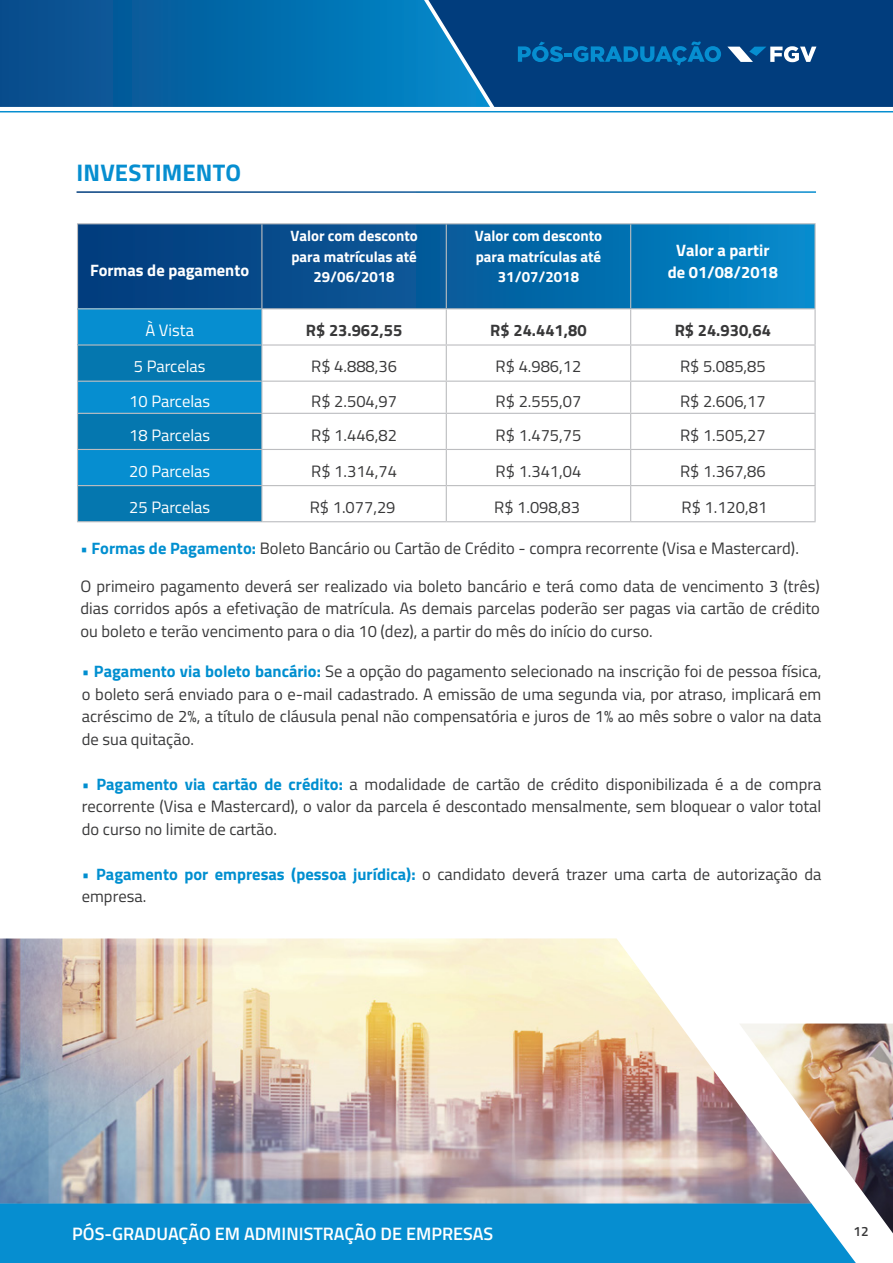
<style>
.page{position:relative;width:893px;height:1263px;background:#fff}
.page>*{position:absolute;margin:0;border:0;box-sizing:border-box;transform-origin:0 0}
.t1{font:700 24px "Titillium Web";letter-spacing:.005em;color:#068ed0}
.t2{font:600 18px "Titillium Web";color:#fff}
.t3{font:16.5px/22.5px "Titillium Web";color:#383839;text-align:justify}
.t4{font:16.5px "Titillium Web";color:#fff}
.t5{font:700 16.5px/22.5px "Titillium Web";color:#fff;text-align:center}
.t6{font:700 16.5px "Titillium Web";color:#383839}
.t7{font:700 15px/20.4px "Titillium Web";color:#fff;text-align:center}
.t8{font:600 13.5px "Titillium Web";color:#383839}
.s1{font-style:inherit}
.s2{font-weight:700;color:#008fd0}
.s3{color:#008fd0}
</style>
<div class="page">
<div style="left:0;top:1203px;width:856px;height:60px;background:#068ed0"></div>
<svg style="left:0;top:0;width:415px;height:107px;background:#0465a5"></svg>
<svg style="left:415px;top:0;width:478px;height:107px;background:#044685"></svg>
<hr style="left:0;top:111px;width:893px;height:1px;background:#068ed0">
<svg style="left:727px;top:46px;width:89px;height:16px"></svg>
<svg style="left:518px;top:41px;width:203px;height:25px;background:#02599a"></svg>
<svg style="left:78px;top:224px;width:736px;height:84px;background:#055f9f"></svg>
<div style="left:78px;top:309px;width:184px;height:36px;background:#068ed0"></div>
<svg style="left:78px;top:346px;width:183px;height:175px;background:#0680bb"></svg>
<hr style="left:77px;top:223px;width:185px;height:1px;background:#bcbdc0">
<hr style="left:77px;top:224px;width:1px;height:84px;background:#bcbdc0">
<hr style="left:262px;top:223px;width:184px;height:1px;background:#bcbdc0">
<hr style="left:261px;top:224px;width:1px;height:84px;background:#bcbdc0">
<hr style="left:446px;top:223px;width:185px;height:1px;background:#bcbdc0">
<hr style="left:446px;top:224px;width:1px;height:84px;background:#bcbdc0">
<hr style="left:631px;top:223px;width:185px;height:1px;background:#bcbdc0">
<hr style="left:630px;top:224px;width:1px;height:84px;background:#bcbdc0">
<hr style="left:814px;top:224px;width:2px;height:84px;background:#bcbdc0">
<hr style="left:77px;top:308px;width:185px;height:1px;background:#bcbdc0">
<hr style="left:77px;top:309px;width:1px;height:35px;background:#bcbdc0">
<hr style="left:262px;top:308px;width:184px;height:1px;background:#bcbdc0">
<hr style="left:261px;top:309px;width:1px;height:35px;background:#bcbdc0">
<hr style="left:446px;top:308px;width:185px;height:1px;background:#bcbdc0">
<hr style="left:446px;top:309px;width:1px;height:35px;background:#bcbdc0">
<hr style="left:631px;top:308px;width:185px;height:1px;background:#bcbdc0">
<hr style="left:630px;top:309px;width:1px;height:35px;background:#bcbdc0">
<hr style="left:814px;top:309px;width:2px;height:35px;background:#bcbdc0">
<hr style="left:77px;top:344px;width:185px;height:2px;background:#bcbdc0">
<hr style="left:77px;top:346px;width:1px;height:35px;background:#bcbdc0">
<hr style="left:262px;top:344px;width:184px;height:2px;background:#bcbdc0">
<hr style="left:261px;top:346px;width:1px;height:35px;background:#bcbdc0">
<hr style="left:446px;top:344px;width:185px;height:2px;background:#bcbdc0">
<hr style="left:446px;top:346px;width:1px;height:35px;background:#bcbdc0">
<hr style="left:631px;top:344px;width:185px;height:2px;background:#bcbdc0">
<hr style="left:630px;top:346px;width:1px;height:35px;background:#bcbdc0">
<hr style="left:814px;top:346px;width:2px;height:35px;background:#bcbdc0">
<hr style="left:77px;top:381px;width:185px;height:1px;background:#bcbdc0">
<hr style="left:77px;top:382px;width:1px;height:31px;background:#bcbdc0">
<hr style="left:262px;top:381px;width:184px;height:1px;background:#bcbdc0">
<hr style="left:261px;top:382px;width:1px;height:31px;background:#bcbdc0">
<hr style="left:446px;top:381px;width:185px;height:1px;background:#bcbdc0">
<hr style="left:446px;top:382px;width:1px;height:31px;background:#bcbdc0">
<hr style="left:631px;top:381px;width:185px;height:1px;background:#bcbdc0">
<hr style="left:630px;top:382px;width:1px;height:31px;background:#bcbdc0">
<hr style="left:814px;top:382px;width:2px;height:31px;background:#bcbdc0">
<hr style="left:77px;top:413px;width:185px;height:1px;background:#bcbdc0">
<hr style="left:77px;top:414px;width:1px;height:35px;background:#bcbdc0">
<hr style="left:262px;top:413px;width:184px;height:1px;background:#bcbdc0">
<hr style="left:261px;top:414px;width:1px;height:35px;background:#bcbdc0">
<hr style="left:446px;top:413px;width:185px;height:1px;background:#bcbdc0">
<hr style="left:446px;top:414px;width:1px;height:35px;background:#bcbdc0">
<hr style="left:631px;top:413px;width:185px;height:1px;background:#bcbdc0">
<hr style="left:630px;top:414px;width:1px;height:35px;background:#bcbdc0">
<hr style="left:814px;top:414px;width:2px;height:35px;background:#bcbdc0">
<hr style="left:77px;top:449px;width:185px;height:1px;background:#bcbdc0">
<hr style="left:77px;top:450px;width:1px;height:35px;background:#bcbdc0">
<hr style="left:262px;top:449px;width:184px;height:1px;background:#bcbdc0">
<hr style="left:261px;top:450px;width:1px;height:35px;background:#bcbdc0">
<hr style="left:446px;top:449px;width:185px;height:1px;background:#bcbdc0">
<hr style="left:446px;top:450px;width:1px;height:35px;background:#bcbdc0">
<hr style="left:631px;top:449px;width:185px;height:1px;background:#bcbdc0">
<hr style="left:630px;top:450px;width:1px;height:35px;background:#bcbdc0">
<hr style="left:814px;top:450px;width:2px;height:35px;background:#bcbdc0">
<hr style="left:77px;top:485px;width:185px;height:1px;background:#bcbdc0">
<hr style="left:77px;top:486px;width:1px;height:35px;background:#bcbdc0">
<hr style="left:262px;top:485px;width:184px;height:1px;background:#bcbdc0">
<hr style="left:261px;top:486px;width:1px;height:35px;background:#bcbdc0">
<hr style="left:446px;top:485px;width:185px;height:1px;background:#bcbdc0">
<hr style="left:446px;top:486px;width:1px;height:35px;background:#bcbdc0">
<hr style="left:631px;top:485px;width:185px;height:1px;background:#bcbdc0">
<hr style="left:630px;top:486px;width:1px;height:35px;background:#bcbdc0">
<hr style="left:814px;top:486px;width:2px;height:35px;background:#bcbdc0">
<hr style="left:77px;top:521px;width:185px;height:1px;background:#bcbdc0">
<hr style="left:262px;top:521px;width:184px;height:1px;background:#bcbdc0">
<hr style="left:446px;top:521px;width:185px;height:1px;background:#bcbdc0">
<hr style="left:631px;top:521px;width:185px;height:1px;background:#bcbdc0">
<img style="left:0;top:938px;width:739px;height:265px">
<img style="left:739px;top:1023px;width:154px;height:210px">
<p class="t1" style="left:77px;top:154px;width:166px">INVESTIMENTO</p>
<p class="t5" style="left:90px;top:258px;width:161px">Formas de pagamento</p>
<p class="t7" style="left:290px;top:225px;width:129px">Valor com desconto para matrículas até<br>29/06/2018</p>
<p class="t7" style="left:475px;top:225px;width:129px">Valor com desconto para matrículas até<br>31/07<span class="s1">/2018</span></p>
<p class="t5" style="left:668px;top:238px;width:112px">Valor a partir de 01/08/<span class="s1">2018</span></p>
<p class="t4" style="left:146px;top:318px;width:50px">À Vista</p>
<p class="t6" style="left:306px;top:318px;width:98px"><span class="s1">R$</span> 23.962,55</p>
<p class="t6" style="left:490px;top:318px;width:98px"><span class="s1">R$</span> 24.441,80</p>
<p class="t6" style="left:675px;top:318px;width:98px"><span class="s1">R$</span> 24.930,64</p>
<p class="t4" style="left:134px;top:355px;width:73px">5 Parcelas</p>
<p class="t3" style="left:311px;top:355px;width:87px">R$ 4.888,36</p>
<p class="t3" style="left:496px;top:355px;width:87px">R$ 4.986,12</p>
<p class="t3" style="left:680px;top:355px;width:87px">R$ 5.085,85</p>
<p class="t4" style="left:129px;top:389px;width:82px">10 Parcelas</p>
<p class="t3" style="left:311px;top:389px;width:87px">R$ 2.504,97</p>
<p class="t3" style="left:496px;top:389px;width:87px">R$ 2.555,07</p>
<p class="t3" style="left:680px;top:389px;width:87px">R$ 2.606,17</p>
<p class="t4" style="left:129px;top:423px;width:82px">18 Parcelas</p>
<p class="t3" style="left:311px;top:423px;width:87px">R$ 1.446,82</p>
<p class="t3" style="left:496px;top:423px;width:87px">R$ 1.475,75</p>
<p class="t3" style="left:680px;top:423px;width:87px">R$ 1.505,27</p>
<p class="t4" style="left:129px;top:459px;width:82px">20 Parcelas</p>
<p class="t3" style="left:311px;top:459px;width:87px">R$ 1.314,74</p>
<p class="t3" style="left:496px;top:459px;width:87px">R$ 1.341,04</p>
<p class="t3" style="left:680px;top:459px;width:87px">R$ 1.367,86</p>
<p class="t4" style="left:129px;top:495px;width:82px">25 Parcelas</p>
<p class="t3" style="left:310px;top:495px;width:87px">R$ 1.077,29</p>
<p class="t3" style="left:494px;top:495px;width:87px">R$ 1.098,83</p>
<p class="t3" style="left:681px;top:495px;width:87px">R$ 1.120,81</p>
<p class="t3" style="left:80px;top:536px;width:720px"><span class="s2">• Formas de Pagamento:</span> Boleto Bancário ou Cartão de Crédito - compra recorrente (Visa e Mastercard).</p>
<p class="t3" style="left:80px;top:574px;width:741px">O primeiro pagamento deverá ser realizado via boleto bancário e terá como data de vencimento 3 (três) dias corridos após a efetivação de matrícula. As demais parcelas poderão ser pagas via cartão de crédito ou boleto e terão vencimento para o dia 10 (dez), a partir do mês do início do curso.</p>
<p class="t3" style="left:82px;top:659px;width:741px"><span class="s3">•</span> <span class="s2">Pagamento via boleto bancário:</span> Se a opção do pagamento selecionado na inscrição foi de pessoa física, o boleto será enviado para o e-mail cadastrado. A emissão de uma segunda via, por atraso, implicará em acréscimo de 2%, a título de cláusula penal não compensatória e juros de 1% ao mês sobre o valor na data de sua quitação.</p>
<p class="t3" style="left:82px;top:772px;width:741px"><span class="s3">•</span> <span class="s2">Pagamento via cartão de crédito:</span> a modalidade de cartão de crédito disponibilizada é a de compra recorrente (Visa e Mastercard), o valor da parcela é descontado mensalmente, sem bloquear o valor total do curso no limite de cartão.</p>
<p class="t3" style="left:82px;top:862px;width:741px"><span class="s3">•</span> <span class="s2">Pagamento por empresas (pessoa jurídica):</span> o candidato deverá trazer uma carta de autorização da empresa.</p>
<p class="t2" style="left:72px;top:1220px;width:422px">PÓS-GRADUAÇÃO EM ADMINISTRAÇÃO DE EMPRESAS</p>
<p class="t8" style="left:853px;top:1221px;width:17px">12</p>
</div>
